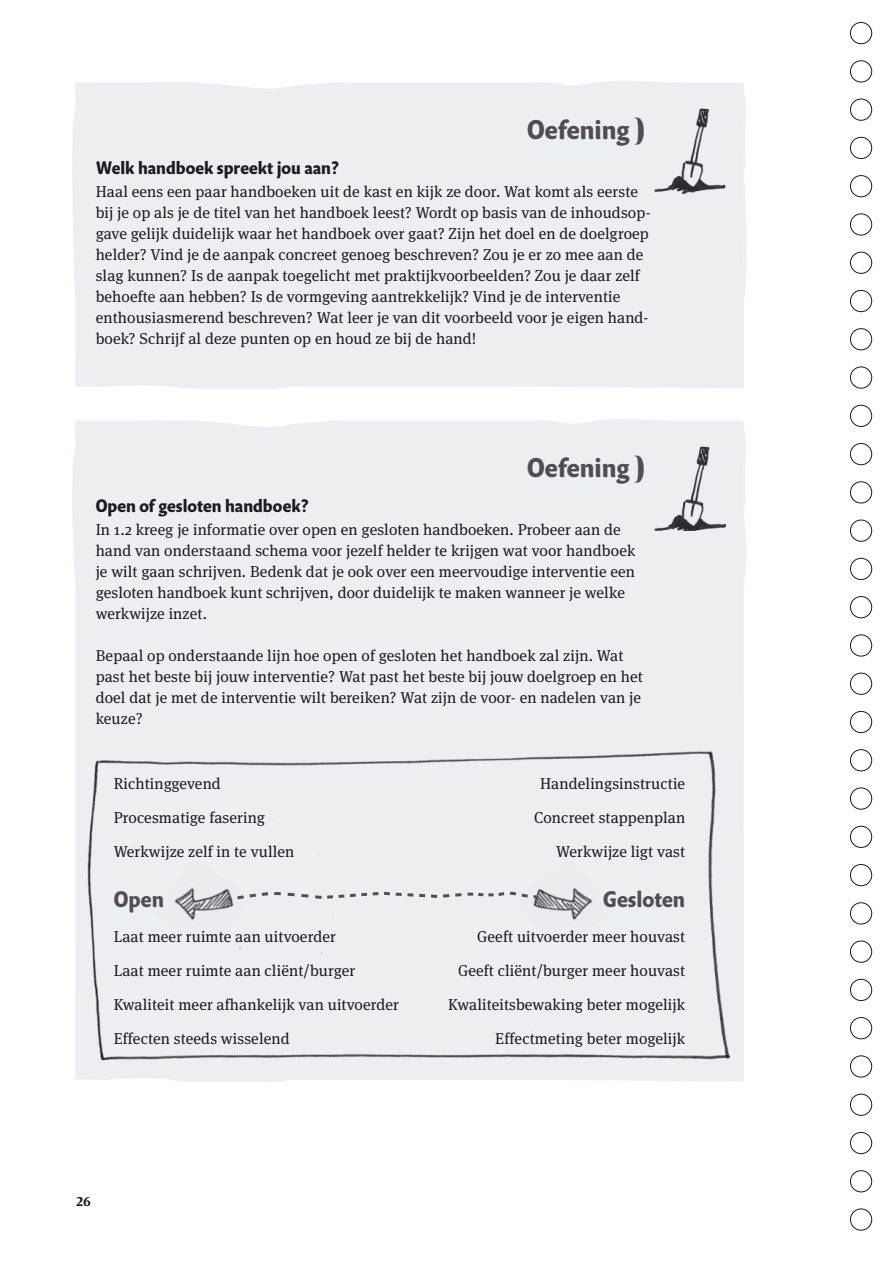
<style>
.page{position:relative;width:893px;height:1263px;background:#fff}
.page>*{position:absolute;margin:0;border:0;box-sizing:border-box;transform-origin:0 0}
.t1{font:700 27px "Masala OT";color:#504e53}
.t2{font:700 22.5px "Masala OT";color:#504e53}
.t3{font:700 18px "Masala OT";color:#1b1c20}
.t4{font:15.75px/21px "Meta Serif";letter-spacing:.01em;color:#1b1c20}
.t5{font:700 13.5px "Meta Serif Lf";color:#1b1c20}
.s1{font-family:"Unicorn";font-weight:400}
</style>
<div class="page">
<div style="left:850px;top:864px;width:22px;height:22px;border:1px solid #1b1c20;border-radius:50%"></div>
<div style="left:850px;top:902px;width:22px;height:22px;border:1px solid #1b1c20;border-radius:50%"></div>
<div style="left:850px;top:941px;width:22px;height:22px;border:1px solid #1b1c20;border-radius:50%"></div>
<div style="left:850px;top:979px;width:22px;height:22px;border:1px solid #1b1c20;border-radius:50%"></div>
<div style="left:850px;top:1017px;width:22px;height:22px;border:1px solid #1b1c20;border-radius:50%"></div>
<div style="left:850px;top:1055px;width:22px;height:22px;border:1px solid #1b1c20;border-radius:50%"></div>
<div style="left:850px;top:1094px;width:22px;height:22px;border:1px solid #1b1c20;border-radius:50%"></div>
<div style="left:850px;top:1132px;width:22px;height:22px;border:1px solid #1b1c20;border-radius:50%"></div>
<div style="left:850px;top:1170px;width:22px;height:22px;border:1px solid #1b1c20;border-radius:50%"></div>
<div style="left:850px;top:1208px;width:22px;height:22px;border:1px solid #1b1c20;border-radius:50%"></div>
<div style="left:850px;top:22px;width:22px;height:22px;border:1px solid #1b1c20;border-radius:50%"></div>
<div style="left:850px;top:60px;width:22px;height:22px;border:1px solid #1b1c20;border-radius:50%"></div>
<div style="left:850px;top:99px;width:22px;height:22px;border:1px solid #1b1c20;border-radius:50%"></div>
<div style="left:850px;top:137px;width:22px;height:22px;border:1px solid #1b1c20;border-radius:50%"></div>
<div style="left:850px;top:175px;width:22px;height:22px;border:1px solid #1b1c20;border-radius:50%"></div>
<div style="left:850px;top:213px;width:22px;height:22px;border:1px solid #1b1c20;border-radius:50%"></div>
<div style="left:850px;top:252px;width:22px;height:22px;border:1px solid #1b1c20;border-radius:50%"></div>
<div style="left:850px;top:290px;width:22px;height:22px;border:1px solid #1b1c20;border-radius:50%"></div>
<div style="left:850px;top:328px;width:22px;height:22px;border:1px solid #1b1c20;border-radius:50%"></div>
<div style="left:850px;top:367px;width:22px;height:22px;border:1px solid #1b1c20;border-radius:50%"></div>
<div style="left:850px;top:405px;width:22px;height:22px;border:1px solid #1b1c20;border-radius:50%"></div>
<div style="left:850px;top:443px;width:22px;height:22px;border:1px solid #1b1c20;border-radius:50%"></div>
<div style="left:850px;top:481px;width:22px;height:22px;border:1px solid #1b1c20;border-radius:50%"></div>
<div style="left:850px;top:520px;width:22px;height:22px;border:1px solid #1b1c20;border-radius:50%"></div>
<div style="left:850px;top:558px;width:22px;height:22px;border:1px solid #1b1c20;border-radius:50%"></div>
<div style="left:850px;top:596px;width:22px;height:22px;border:1px solid #1b1c20;border-radius:50%"></div>
<div style="left:850px;top:634px;width:22px;height:22px;border:1px solid #1b1c20;border-radius:50%"></div>
<div style="left:850px;top:673px;width:22px;height:22px;border:1px solid #1b1c20;border-radius:50%"></div>
<div style="left:850px;top:711px;width:22px;height:22px;border:1px solid #1b1c20;border-radius:50%"></div>
<div style="left:850px;top:749px;width:22px;height:22px;border:1px solid #1b1c20;border-radius:50%"></div>
<div style="left:850px;top:787px;width:22px;height:22px;border:1px solid #1b1c20;border-radius:50%"></div>
<div style="left:850px;top:826px;width:22px;height:22px;border:1px solid #1b1c20;border-radius:50%"></div>
<div style="left:72px;top:81px;width:675px;height:308px;background:#edeeef"></div>
<img style="left:651px;top:106px;width:83px;height:89px">
<div style="left:72px;top:419px;width:674px;height:663px;background:#edeeef"></div>
<img style="left:651px;top:444px;width:87px;height:87px">
<div style="left:79px;top:746px;width:660px;height:320px;background:#edeeef"></div>
<img style="left:155px;top:858px;width:93px;height:83px">
<img style="left:518px;top:858px;width:92px;height:83px">
<svg style="left:225px;top:890px;width:315px;height:12px;background:#d6d6d8"></svg>
<p class="t1" style="left:527px;top:114px;width:119px">Oefening <span class="s1">)</span></p>
<p class="t3" style="left:96px;top:157px;width:245px">Welk handboek spreekt jou aan?</p>
<p class="t4" style="left:96px;top:179px;width:557px">Haal eens een paar handboeken uit de kast en kijk ze door. Wat komt als eerste bij je op als je de titel van het handboek leest? Wordt op basis van de inhoudsop&shy;gave gelijk duidelijk waar het handboek over gaat? Zijn het doel en de doelgroep helder? Vind je de aanpak concreet genoeg beschreven? Zou je er zo mee aan de slag kunnen? Is de aanpak toegelicht met praktijkvoorbeelden? Zou je daar zelf behoefte aan hebben? Is de vormgeving aantrekkelijk? Vind je de interventie enthousiasmerend beschreven? Wat leer je van dit voorbeeld voor je eigen hand&shy;boek? Schrijf al deze punten op en houd ze bij de hand!</p>
<p class="t1" style="left:527px;top:452px;width:119px">Oefening <span class="s1">)</span></p>
<p class="t3" style="left:96px;top:496px;width:215px">Open of gesloten handboek?</p>
<p class="t4" style="left:96px;top:517px;width:541px">In 1.2 kreeg je informatie over open en gesloten handboeken. Probeer aan de hand van onderstaand schema voor jezelf helder te krijgen wat voor handboek je wilt gaan schrijven. Bedenk dat je ook over een meervoudige interventie een gesloten handboek kunt schrijven, door duidelijk te maken wanneer je welke werkwijze inzet.</p>
<p class="t4" style="left:96px;top:643px;width:549px">Bepaal op onderstaande lijn hoe open of gesloten het handboek zal zijn. Wat past het beste bij jouw interventie? Wat past het beste bij jouw doelgroep en het doel dat je met de interventie wilt bereiken? Wat zijn de voor- en nadelen van je keuze?</p>
<p class="t4" style="left:114px;top:772px;width:109px">Richtinggevend</p>
<p class="t4" style="left:540px;top:772px;width:147px">Handelingsinstructie</p>
<p class="t4" style="left:114px;top:806px;width:153px">Procesmatige fasering</p>
<p class="t4" style="left:534px;top:806px;width:152px">Concreet stappenplan</p>
<p class="t4" style="left:114px;top:840px;width:182px">Werkwijze zelf in te vullen</p>
<p class="t4" style="left:556px;top:840px;width:131px">Werkwijze ligt vast</p>
<p class="t2" style="left:114px;top:886px;width:52px">Open</p>
<p class="t2" style="left:603px;top:886px;width:84px">Gesloten</p>
<p class="t4" style="left:114px;top:925px;width:224px">Laat meer ruimte aan uitvoerder</p>
<p class="t4" style="left:477px;top:925px;width:209px">Geeft uitvoerder meer houvast</p>
<p class="t4" style="left:114px;top:959px;width:243px">Laat meer ruimte aan cliënt/burger</p>
<p class="t4" style="left:458px;top:959px;width:229px">Geeft cliënt/burger meer houvast</p>
<p class="t4" style="left:114px;top:993px;width:287px">Kwaliteit meer afhankelijk van uitvoerder</p>
<p class="t4" style="left:448px;top:993px;width:239px">Kwaliteitsbewaking beter mogelijk</p>
<p class="t4" style="left:114px;top:1027px;width:178px">Effecten steeds wisselend</p>
<p class="t4" style="left:495px;top:1027px;width:191px">Effectmeting beter mogelijk</p>
<p class="t5" style="left:77px;top:1190px;width:16px">26</p>
</div>
